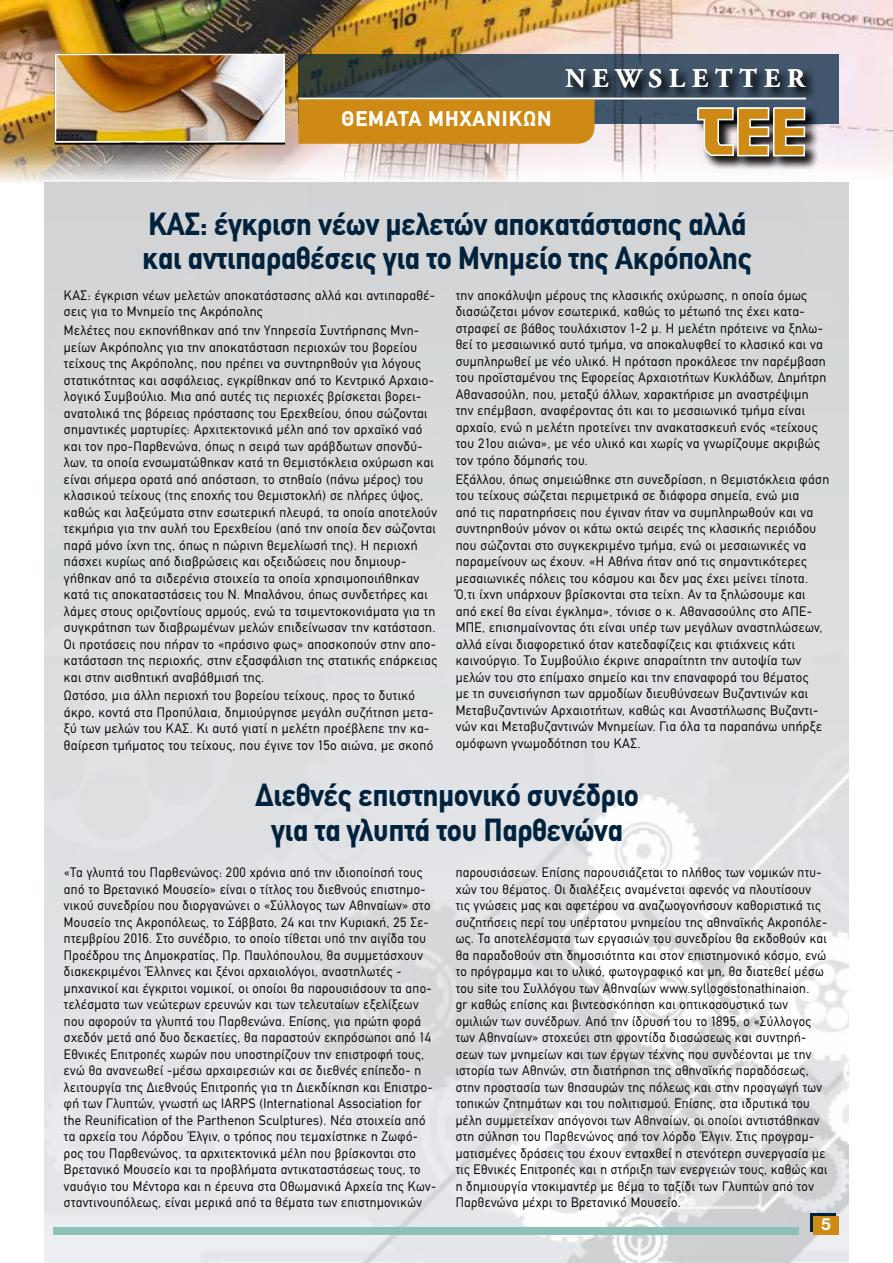
<style>
.page{position:relative;width:893px;height:1263px;background:#fff}
.page>*{position:absolute;margin:0;border:0;box-sizing:border-box;transform-origin:0 0}
.t1{font:700 31.5px/34.5px "CF Din";color:#00223d;scale:.92 1}
.t2{font:700 27px "CF Garamond";letter-spacing:.26em;color:#fff}
.t3{font:700 21px "CF Din";letter-spacing:.05em;color:#fff}
.t4{font:700 18px "Helvetica Neue Greek";color:#fff}
.t5{font:13.5px/16.5px "CF Din";letter-spacing:.03em;color:#000}
.t6{font:13.5px/16.5px "CF Din";letter-spacing:.03em;color:#000;scale:.95 1}
</style>
<div class="page">
<img style="left:44px;top:183px;width:805px;height:1080px">
<img style="left:0;top:165px;width:849px;height:18px">
<img style="left:0;top:0;width:893px;height:165px">
<svg style="left:299px;top:54px;width:540px;height:69px;background:#3e4f5d"></svg>
<div style="left:55px;top:54px;width:230px;height:91px;border:2px solid #000"></div>
<div style="left:565px;top:67px;width:254px;height:35px;background:#000;opacity:.75"></div>
<div style="left:695px;top:105px;width:53px;height:65px;background:#000;opacity:.75"></div>
<div style="left:735px;top:105px;width:48px;height:65px;background:#000;opacity:.75"></div>
<div style="left:771px;top:105px;width:48px;height:65px;background:#000;opacity:.75"></div>
<svg style="left:696px;top:107px;width:110px;height:50px;background:#b69257"></svg>
<img style="left:58px;top:57px;width:224px;height:82px">
<div style="left:55px;top:54px;width:230px;height:88px;border:2px solid #fff"></div>
<div style="left:299px;top:99px;width:297px;height:45px;background:#ce8a14"></div>
<hr style="left:299px;top:98px;width:507px;height:1px;background:#fff">
<div style="left:810px;top:1214px;width:26px;height:18px;background:#00223d"></div>
<div style="left:813px;top:1216px;width:26px;height:18px;background:#ce8a14"></div>
<div style="left:53px;top:1227px;width:746px;height:7px;background:#8cc1b8"></div>
<h3 class="t3" style="left:342px;top:108px;width:211px">ΘΕΜΑΤΑ ΜΗΧΑΝΙΚΩΝ</h3>
<h2 class="t2" style="left:565px;top:65px;width:241px">NEWSLETTER</h2>
<h1 class="t1" style="left:143px;top:207px;width:664px">ΚΑΣ: έγκριση νέων μελετών αποκατάστασης αλλά και αντιπαραθέσεις για το Μνημείο της Ακρόπολης</h1>
<p class="t5" style="left:64px;top:287px;width:372px">ΚΑΣ: έγκριση νέων μελετών αποκατάστασης αλλά και αντιπαραθέ&shy;σεις για το Μνημείο της Ακρόπολης</p>
<p class="t5" style="left:64px;top:322px;width:375px">Μελέτες που εκπονήθηκαν από την Υπηρεσία Συντήρησης Μνη&shy;μείων Ακρόπολης για την αποκατάσταση περιοχών του βορείου τείχους της Ακρόπολης, που πρέπει να συντηρηθούν για λόγους στατικότητας και ασφάλειας, εγκρίθηκαν από το Κεντρικό Αρχαιο&shy;λογικό Συμβούλιο. Μια από αυτές τις περιοχές βρίσκεται βορει&shy;ανατολικά της βόρειας πρόστασης του Ερεχθείου, όπου σώζονται σημαντικές μαρτυρίες: Αρχιτεκτονικά μέλη από τον αρχαϊκό ναό και τον προ-Παρθενώνα, όπως η σειρά των αράβδωτων σπονδύ&shy;λων, τα οποία ενσωματώθηκαν κατά τη Θεμιστόκλεια οχύρωση και είναι σήμερα ορατά από απόσταση, το στηθαίο (πάνω μέρος) του κλασικού τείχους (της εποχής του Θεμιστοκλή) σε πλήρες ύψος, καθώς και λαξεύματα στην εσωτερική πλευρά, τα οποία αποτελούν τεκμήρια για την αυλή του Ερεχθείου (από την οποία δεν σώζονται παρά μόνο ίχνη της, όπως η πώρινη θεμελίωσή της). Η περιοχή πάσχει κυρίως από διαβρώσεις και οξειδώσεις που δημιουρ&shy;γήθηκαν από τα σιδερένια στοιχεία τα οποία χρησιμοποιήθηκαν κατά τις αποκαταστάσεις του Ν. Μπαλάνου, όπως συνδετήρες και λάμες στους οριζοντίους αρμούς, ενώ τα τσιμεντοκονιάματα για τη συγκράτηση των διαβρωμένων μελών επιδείνωσαν την κατάσταση.<br>Οι προτάσεις που πήραν το «πράσινο φως» αποσκοπούν στην απο&shy;κατάσταση της περιοχής, στην εξασφάλιση της στατικής επάρκειας και στην αισθητική αναβάθμισή της.</p>
<p class="t5" style="left:64px;top:687px;width:371px">Ωστόσο, μια άλλη περιοχή του βορείου τείχους, προς το δυτικό άκρο, κοντά στα Προπύλαια, δημιούργησε μεγάλη συζήτηση μετα&shy;ξύ των μελών του ΚΑΣ. Κι αυτό γιατί η μελέτη προέβλεπε την κα&shy;θαίρεση τμήματος του τείχους, που έγινε τον 15ο αιώνα, με σκοπό</p>
<p class="t5" style="left:456px;top:287px;width:372px">την αποκάλυψη μέρους της κλασικής οχύρωσης, η οποία όμως διασώζεται μόνον εσωτερικά, καθώς το μέτωπό της έχει κατα&shy;στραφεί σε βάθος τουλάχιστον 1-2 μ. Η μελέτη πρότεινε να ξηλω&shy;θεί το μεσαιωνικό αυτό τμήμα, να αποκαλυφθεί το κλασικό και να συμπληρωθεί με νέο υλικό. Η πρόταση προκάλεσε την παρέμβαση του προϊσταμένου της Εφορείας Αρχαιοτήτων Κυκλάδων, Δημήτρη Αθανασούλη, που, μεταξύ άλλων, χαρακτήρισε μη αναστρέψιμη την επέμβαση, αναφέροντας ότι και το μεσαιωνικό τμήμα είναι αρχαίο, ενώ η μελέτη προτείνει την ανακατασκευή ενός «τείχους του 21ου αιώνα», με νέο υλικό και χωρίς να γνωρίζουμε ακριβώς τον τρόπο δόμησής του.</p>
<p class="t5" style="left:456px;top:471px;width:375px">Εξάλλου, όπως σημειώθηκε στη συνεδρίαση, η Θεμιστόκλεια φάση του τείχους σώζεται περιμετρικά σε διάφορα σημεία, ενώ μια<br>από τις παρατηρήσεις που έγιναν ήταν να συμπληρωθούν και να συντηρηθούν μόνον οι κάτω οκτώ σειρές της κλασικής περιόδου που σώζονται στο συγκεκριμένο τμήμα, ενώ οι μεσαιωνικές να παραμείνουν ως έχουν. «Η Αθήνα ήταν από τις σημαντικότερες μεσαιωνικές πόλεις του κόσμου και δεν μας έχει μείνει τίποτα.<br>Ό,τι ίχνη υπάρχουν βρίσκονται στα τείχη. Αν τα ξηλώσουμε και από εκεί θα είναι έγκλημα», τόνισε ο κ. Αθανασούλης στο ΑΠΕ-ΜΠΕ, επισημαίνοντας ότι είναι υπέρ των μεγάλων αναστηλώσεων, αλλά είναι διαφορετικό όταν κατεδαφίζεις και φτιάχνεις κάτι καινούργιο. Το Συμβούλιο έκρινε απαραίτητη την αυτοψία των μελών του στο επίμαχο σημείο και την επαναφορά του θέματος<br>με τη συνεισήγηση των αρμοδίων διευθύνσεων Βυζαντινών και Μεταβυζαντινών Αρχαιοτήτων, καθώς και Αναστήλωσης Βυζαντι&shy;νών και Μεταβυζαντινών Μνημείων. Για όλα τα παραπάνω υπήρξε ομόφωνη γνωμοδότηση του ΚΑΣ.</p>
<h1 class="t1" style="left:256px;top:778px;width:418px;text-align:center">Διεθνές επιστημονικό συνέδριο για τα γλυπτά του Παρθενώνα</h1>
<p class="t6" style="left:64px;top:864px;width:393px">«Τα γλυπτά του Παρθενώνος: 200 χρόνια από την ιδιοποίησή τους από το Βρετανικό Μουσείο» είναι ο τίτλος του διεθνούς επιστημο&shy;νικού συνεδρίου που διοργανώνει ο «Σύλλογος των Αθηναίων» στο Μουσείο της Ακροπόλεως, το Σάββατο, 24 και την Κυριακή, 25 Σε&shy;πτεμβρίου 2016. Στο συνέδριο, το οποίο τίθεται υπό την αιγίδα του Προέδρου της Δημοκρατίας, Πρ. Παυλόπουλου, θα συμμετάσχουν διακεκριμένοι Έλληνες και ξένοι αρχαιολόγοι, αναστηλωτές - μηχανικοί και έγκριτοι νομικοί, οι οποίοι θα παρουσιάσουν τα απο&shy;τελέσματα των νεώτερων ερευνών και των τελευταίων εξελίξεων που αφορούν τα γλυπτά του Παρθενώνα. Επίσης, για πρώτη φορά σχεδόν μετά από δυο δεκαετίες, θα παραστούν εκπρόσωποι από 14<br>Εθνικές Επιτροπές χωρών που υποστηρίζουν την επιστροφή τους, ενώ θα ανανεωθεί -μέσω αρχαιρεσιών και σε διεθνές επίπεδο- η λειτουργία της Διεθνούς Επιτροπής για τη Διεκδίκηση και Επιστρο&shy;φή των Γλυπτών, γνωστή ως IARPS (International Association for the Reunification of the Parthenon Sculptures). Νέα στοιχεία από τα αρχεία του Λόρδου Έλγιν, ο τρόπος που τεμαχίστηκε η Ζωφό&shy;ρος του Παρθενώνος, τα αρχιτεκτονικά μέλη που βρίσκονται στο Βρετανικό Μουσείο και τα προβλήματα αντικαταστάσεως τους, το ναυάγιο του Μέντορα και η έρευνα στα Οθωμανικά Αρχεία της Κων&shy;σταντινουπόλεως, είναι μερικά από τα θέματα των επιστημονικών</p>
<p class="t6" style="left:456px;top:864px;width:393px">παρουσιάσεων. Επίσης παρουσιάζεται το πλήθος των νομικών πτυ&shy;χών του θέματος. Οι διαλέξεις αναμένεται αφενός να πλουτίσουν τις γνώσεις μας και αφετέρου να αναζωογονήσουν καθοριστικά τις συζητήσεις περί του υπέρτατου μνημείου της αθηναϊκής Ακροπόλε&shy;ως. Τα αποτελέσματα των εργασιών του συνεδρίου θα εκδοθούν και θα παραδοθούν στη δημοσιότητα και στον επιστημονικό κόσμο, ενώ το πρόγραμμα και το υλικό, φωτογραφικό και μη, θα διατεθεί μέσω του site του Συλλόγου των Αθηναίων www.syllogostonathinaion.<br>gr καθώς επίσης και βιντεοσκόπηση και οπτικοαουστικό των ομιλιών των συνέδρων. Από την ίδρυσή του το 1895, ο «Σύλλογος των Αθηναίων» στοχεύει στη φροντίδα διασώσεως και συντηρή&shy;σεων των μνημείων και των έργων τέχνης που συνδέονται με την ιστορία των Αθηνών, στη διατήρηση της αθηναϊκής παραδόσεως, στην προστασία των θησαυρών της πόλεως και στην προαγωγή των τοπικών ζητημάτων και του πολιτισμού. Επίσης, στα ιδρυτικά του μέλη συμμετείχαν απόγονοι των Αθηναίων, οι οποίοι αντιστάθηκαν στη σύληση του Παρθενώνος από τον λόρδο Έλγιν. Στις προγραμ&shy;ματισμένες δράσεις του έχουν ενταχθεί η στενότερη συνεργασία με τις Εθνικές Επιτροπές και η στήριξη των ενεργειών τους, καθώς και η δημιουργία ντοκιμαντέρ με θέμα το ταξίδι των Γλυπτών από τον Παρθενώνα μέχρι το Βρετανικό Μουσείο.</p>
<h3 class="t4" style="left:821px;top:1215px;width:11px">5</h3>
</div>
